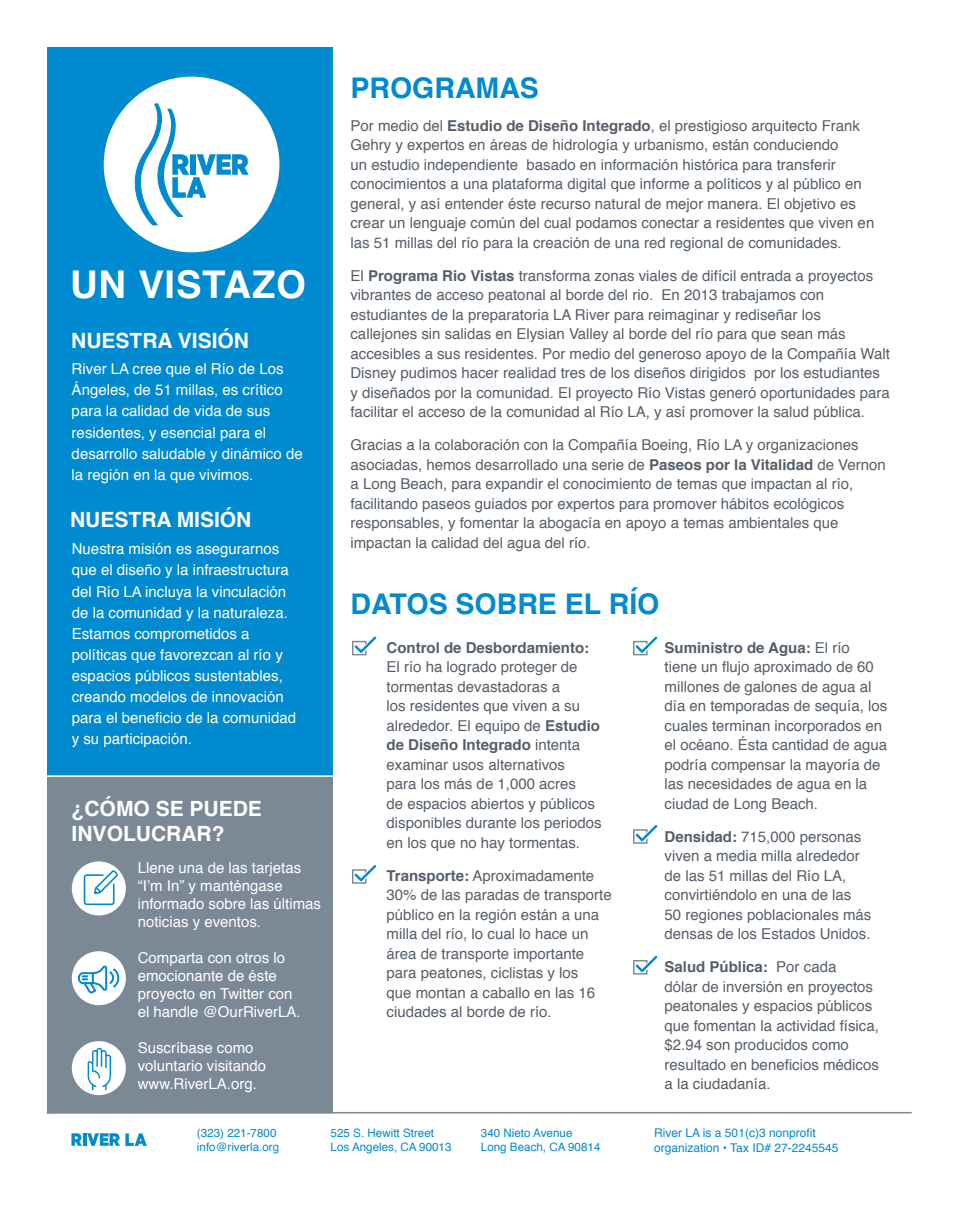
<style>
.page{position:relative;width:959px;height:1229px;background:#fff}
.page>*{position:absolute;margin:0;border:0;box-sizing:border-box;transform-origin:0 0}
.t1{font:700 38.25px "Helvetica";letter-spacing:.02em;color:#fff}
.t2{font:700 28.5px "Helvetica";color:#008ad0}
.t3{font:700 21px/25.2px "Helvetica";color:#fff}
.t4{font:15px/19.5px "Helvetica";color:#555f69}
.t5{font:15px/21px "Helvetica";color:#fff}
.t6{font:12px/14.4px "Helvetica";color:#008ad0}
.t7{font:11.7px/14px "Helvetica";color:#008ad0}
.s1{font-weight:700}
</style>
<div class="page">
<div style="left:47px;top:47px;width:285px;height:730px;background:#008ad0"></div>
<div style="left:47px;top:775px;width:285px;height:338px;background:#7b8896"></div>
<div style="left:104px;top:77px;width:175px;height:175px;background:#fff;border-radius:50%"></div>
<svg style="left:124px;top:103px;width:124px;height:122px"></svg>
<div style="left:72px;top:1041px;width:54px;height:54px;background:#fff;border-radius:50%"></div>
<div style="left:72px;top:861px;width:54px;height:54px;background:#fff;border-radius:50%"></div>
<svg style="left:88px;top:1047px;width:23px;height:43px"></svg>
<svg style="left:84px;top:870px;width:34px;height:35px"></svg>
<svg style="left:352px;top:636px;width:24px;height:19px"></svg>
<svg style="left:352px;top:865px;width:24px;height:18px"></svg>
<svg style="left:633px;top:636px;width:24px;height:19px"></svg>
<svg style="left:633px;top:825px;width:24px;height:18px"></svg>
<hr style="left:47px;top:1112px;width:864px;height:1px;background:#7b8896">
<svg style="left:71px;top:1133px;width:49px;height:12px"></svg>
<svg style="left:126px;top:1133px;width:21px;height:13px"></svg>
<hr style="left:43px;top:775px;width:293px;height:2px;background:#fff">
<svg style="left:633px;top:955px;width:24px;height:19px"></svg>
<div style="left:72px;top:951px;width:54px;height:54px;background:#fff;border-radius:50%"></div>
<svg style="left:77px;top:951px;width:43px;height:55px"></svg>
<p class="t1" style="left:70px;top:254px;width:237px">UN VISTAZO</p>
<p class="t3" style="left:71px;top:328px;width:179px">NUESTRA VISIÓN</p>
<p class="t5" style="left:72px;top:359px;width:232px">River LA cree que el Río de Los<br>Ángeles, de 51 millas, es crítico para la calidad de vida de sus residentes, y esencial para el desarrollo saludable y dinámico de la región en la que vivimos.</p>
<p class="t3" style="left:70px;top:507px;width:183px">NUESTRA MISIÓN</p>
<p class="t5" style="left:72px;top:539px;width:226px">Nuestra misión es asegurarnos que el diseño y la infraestructura del Río LA incluya la vinculación de la comunidad y la naturaleza.<br>Estamos comprometidos a políticas que favorezcan al río y espacios públicos sustentables, creando modelos de innovación para el beneficio de la comunidad y su participación.</p>
<p class="t3" style="left:72px;top:796px;width:192px">¿CÓMO SE PUEDE<br>INVOLUCRAR?</p>
<p class="t5" style="left:138px;top:859px;width:185px;line-height:18px">Llene una de las tarjetas “I’m In” y manténgase informado sobre las últimas noticias y eventos.</p>
<p class="t5" style="left:138px;top:949px;width:164px;line-height:18px">Comparta con otros lo emocionante de éste proyecto en Twitter con el handle @OurRiverLA.</p>
<p class="t5" style="left:138px;top:1039px;width:130px;line-height:18px">Suscríbase como voluntario visitando www.RiverLA.org.</p>
<p class="t2" style="left:350px;top:65px;width:190px">PROGRAMAS</p>
<p class="t4" style="left:350px;top:116px;width:525px">Por medio del <span class="s1">Estudio de Diseño Integrado</span>, el prestigioso arquitecto Frank Gehry y expertos en áreas de hidrología y urbanismo, están conduciendo<br>un estudio independiente basado en información histórica para transferir conocimientos a una plataforma digital que informe a políticos y al público en general, y así entender éste recurso natural de mejor manera. El objetivo es crear un lenguaje común del cual podamos conectar a residentes que viven en las 51 millas del río para la creación de una red regional de comunidades.</p>
<p class="t4" style="left:350px;top:266px;width:541px">El <span class="s1">Programa Rio Vistas</span> transforma zonas viales de difícil entrada a proyectos vibrantes de acceso peatonal al borde del rio. En 2013 trabajamos con estudiantes de la preparatoria LA River para reimaginar y rediseñar los callejones sin salidas en Elysian Valley al borde del río para que sean más accesibles a sus residentes. Por medio del generoso apoyo de la Compañía Walt Disney pudimos hacer realidad tres de los diseños dirigidos por los estudiantes y diseñados por la comunidad. El proyecto Río Vistas generó oportunidades para facilitar el acceso de la comunidad al Río LA, y así promover la salud pública.</p>
<p class="t4" style="left:350px;top:435px;width:537px">Gracias a la colaboración con la Compañía Boeing, Río LA y organizaciones asociadas, hemos desarrollado una serie de <span class="s1">Paseos por la Vitalidad</span> de Vernon a Long Beach, para expandir el conocimiento de temas que impactan al río, facilitando paseos guiados por expertos para promover hábitos ecológicos responsables, y fomentar la abogacía en apoyo a temas ambientales que impactan la calidad del agua del río.</p>
<p class="t2" style="left:350px;top:581px;width:310px">DATOS SOBRE EL RÍO</p>
<p class="t4" style="left:386px;top:638px;width:217px"><span class="s1">Control de Desbordamiento:<br></span>El río ha logrado proteger de tormentas devastadoras a<br>los residentes que viven a su alrededor. El equipo de <span class="s1">Estudio de Diseño Integrado</span> intenta examinar usos alternativos<br>para los más de 1,000 acres<br>de espacios abiertos y públicos disponibles durante los periodos en los que no hay tormentas.</p>
<p class="t4" style="left:386px;top:866px;width:227px"><span class="s1">Transporte:</span> Aproximadamente<br>30% de las paradas de transporte público en la región están a una milla del río, lo cual lo hace un área de transporte importante para peatones, ciclistas y los<br>que montan a caballo en las 16 ciudades al borde de río.</p>
<p class="t4" style="left:664px;top:638px;width:224px"><span class="s1">Suministro de Agua:</span> El río<br>tiene un flujo aproximado de 60 millones de galones de agua al día en temporadas de sequía, los cuales terminan incorporados en el océano. Ésta cantidad de agua podría compensar la mayoría de las necesidades de agua en la ciudad de Long Beach.</p>
<p class="t4" style="left:664px;top:827px;width:208px"><span class="s1">Densidad:</span> 715,000 personas viven a media milla alrededor de las 51 millas del Río LA, convirtiéndolo en una de las<br>50 regiones poblacionales más densas de los Estados Unidos.</p>
<p class="t4" style="left:664px;top:957px;width:216px"><span class="s1">Salud Pública:</span> Por cada<br>dólar de inversión en proyectos peatonales y espacios públicos que fomentan la actividad física, $2.94 son producidos como resultado en beneficios médicos a la ciudadanía.</p>
<p class="t7" style="left:197px;top:1126px;width:84px">(323) 221-7800 info@riverla.org</p>
<p class="t7" style="left:330px;top:1126px;width:122px">525 S. Hewitt Street<br>Los Angeles, CA 90013</p>
<p class="t7" style="left:481px;top:1126px;width:121px">340 Nieto Avenue<br>Long Beach, CA 90814</p>
<p class="t6" style="left:654px;top:1126px;width:186px">River LA is a 501(c)3 nonprofit organization • Tax ID# 27-2245545</p>
</div>
